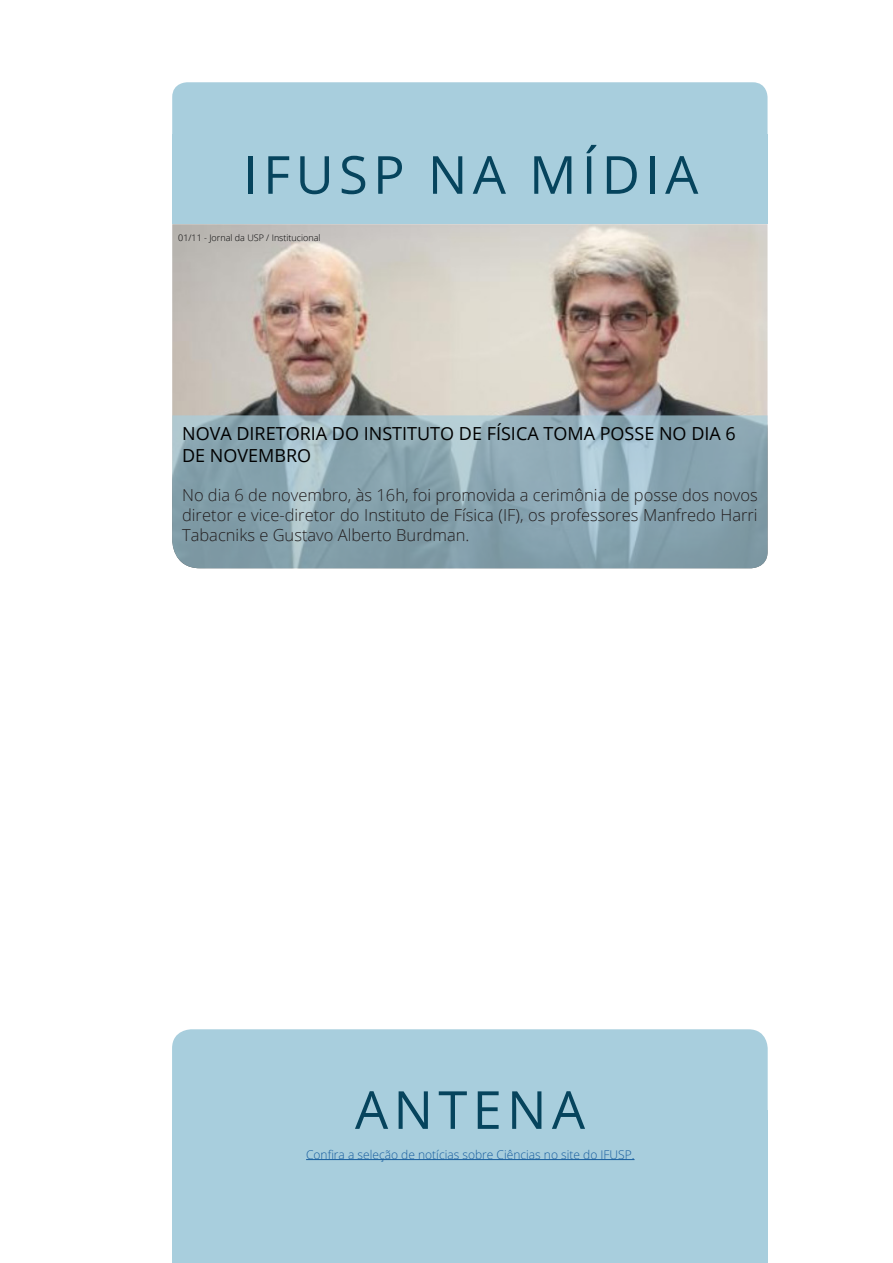
<style>
.page{position:relative;width:893px;height:1263px;background:#fff}
.page>*{position:absolute;margin:0;border:0;box-sizing:border-box;transform-origin:0 0}
.BIFUSP{font:52.5px "Open Sans";letter-spacing:.1em;color:#06445d}
.Título_do_conteúdo{font:18px/21.6px "Open Sans";color:#000}
.Corpo_de_texto{font:300 16.5px/19.8px "Open Sans";color:#231f20;text-align:justify}
.Dia_do_mês{font:300 12px "Open Sans";color:#175d9e}
.Corpo_de_texto-2{font:300 9px "Open Sans";color:#000001}
</style>
<div class="page">
<img style="left:172px;top:224px;width:595px;height:191px">
<div style="left:172px;top:1110px;width:596px;height:153px;background:#a8cedd"></div>
<div style="left:172px;top:1029px;width:596px;height:153px;background:#a8cedd;border-radius:19px"></div>
<hr style="left:306px;top:1159px;width:328px;height:1px;background:#175d9e">
<div style="left:172px;top:82px;width:595px;height:142px;background:#a8cedd;border-radius:15px"></div>
<div style="left:172px;top:135px;width:595px;height:89px;background:#a8cedd"></div>
<svg style="left:172px;top:415px;width:595px;height:153px;background:#8ba7b2"></svg>
<p class="BIFUSP" style="left:243px;top:139px;width:457px">IFUSP NA MÍDIA</p>
<p class="Corpo_de_texto-2" style="left:178px;top:231px;width:144px">01/11 - Jornal da USP / Institucional</p>
<p class="Título_do_conteúdo" style="left:182px;top:422px;width:555px">NOVA DIRETORIA DO INSTITUTO DE FÍSICA TOMA POSSE NO DIA 6<br>DE NOVEMBRO</p>
<p class="Corpo_de_texto" style="left:182px;top:485px;width:577px">No dia 6 de novembro, às 16h, foi promovida a cerimônia de posse dos novos diretor e vice-diretor do Instituto de Física (IF), os professores Manfredo Harri Tabacniks e Gustavo Alberto Burdman.</p>
<p class="BIFUSP" style="left:355px;top:1074px;width:232px">ANTENA</p>
<p class="Dia_do_mês" style="left:306px;top:1146px;width:330px">Confira a seleção de notícias sobre Ciências no site do IFUSP.</p>
</div>
